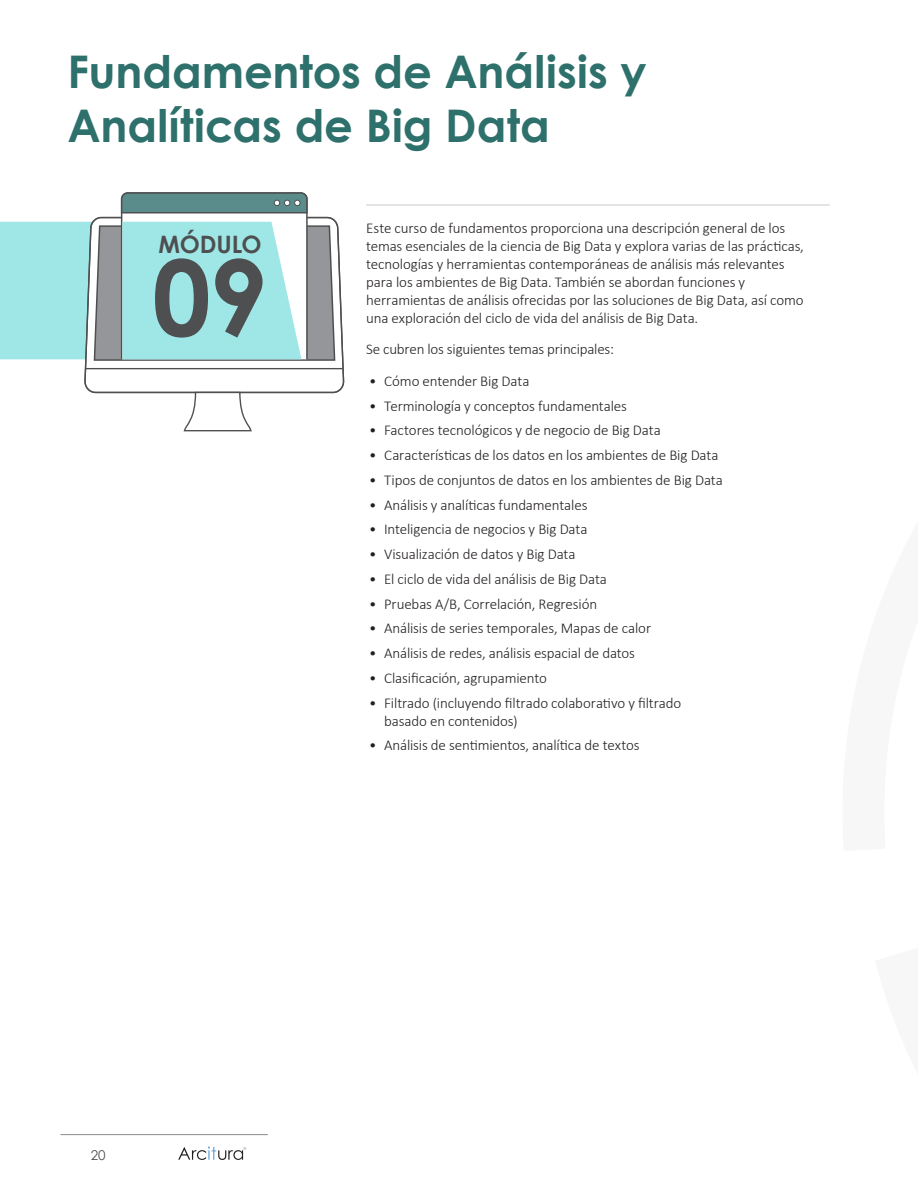
<style>
.page{position:relative;width:918px;height:1188px;background:#fff}
.page>*{position:absolute;margin:0;border:0;box-sizing:border-box;transform-origin:0 0}
.t1{font:700 105px "Century Gothic";color:#4e4f51}
.t2{font:700 45px/54px "Century Gothic";color:#2e706b}
.t3{font:700 24px "Century Gothic";letter-spacing:-.01em;color:#4e4f51}
.t4{font:300 15px/18px "Calibri";letter-spacing:-.01em;color:#231f20}
.t5{font:13.5px "Century Gothic";color:#4e4f50}
</style>
<div class="page">
<hr style="left:60px;top:1134px;width:208px;height:1px;background:#95979a">
<svg style="left:178px;top:1147px;width:68px;height:13px"></svg>
<svg style="left:84px;top:221px;width:261px;height:173px"></svg>
<hr style="left:86px;top:368px;width:257px;height:1px;background:#4e4f50">
<svg style="left:183px;top:391px;width:70px;height:41px"></svg>
<svg style="left:0;top:192px;width:336px;height:170px"></svg>
<hr style="left:366px;top:204px;width:464px;height:2px;background:#dbdbde">
<p class="t2" style="left:68px;top:42px;width:581px">Fundamentos de Análisis y<br>Analíticas de Big Data</p>
<p class="t3" style="left:159px;top:226px;width:105px">MÓDULO</p>
<p class="t1" style="left:152px;top:218px;width:117px">09</p>
<p class="t4" style="left:366px;top:218px;width:439px">Este curso de fundamentos proporciona una descripción general de los temas esenciales de la ciencia de Big Data y explora varias de las prácticas, tecnologías y herramientas contemporáneas de análisis más relevantes para los ambientes de Big Data. También se abordan funciones y herramientas de análisis ofrecidas por las soluciones de Big Data, así como una exploración del ciclo de vida del análisis de Big Data.</p>
<p class="t4" style="left:366px;top:340px;width:249px">Se cubren los siguientes temas principales:</p>
<p class="t4" style="left:369px;top:371px;width:162px">• Cómo entender Big Data</p>
<p class="t4" style="left:369px;top:396px;width:259px">• Terminología y conceptos fundamentales</p>
<p class="t4" style="left:369px;top:421px;width:293px">• Factores tecnológicos y de negocio de Big Data</p>
<p class="t4" style="left:369px;top:446px;width:351px">• Características de los datos en los ambientes de Big Data</p>
<p class="t4" style="left:369px;top:470px;width:355px">• Tipos de conjuntos de datos en los ambientes de Big Data</p>
<p class="t4" style="left:369px;top:495px;width:220px">• Análisis y analíticas fundamentales</p>
<p class="t4" style="left:369px;top:520px;width:220px">• Inteligencia de negocios y Big Data</p>
<p class="t4" style="left:369px;top:545px;width:208px">• Visualización de datos y Big Data</p>
<p class="t4" style="left:369px;top:569px;width:239px">• El ciclo de vida del análisis de Big Data</p>
<p class="t4" style="left:369px;top:594px;width:230px">• Pruebas A/B, Correlación, Regresión</p>
<p class="t4" style="left:369px;top:619px;width:284px">• Análisis de series temporales, Mapas de calor</p>
<p class="t4" style="left:369px;top:644px;width:267px">• Análisis de redes, análisis espacial de datos</p>
<p class="t4" style="left:369px;top:668px;width:179px">• Clasificación, agrupamiento</p>
<p class="t4" style="left:384px;top:693px;width:299px;text-indent:-15px">• Filtrado (incluyendo filtrado colaborativo y filtrado basado en contenidos)</p>
<p class="t4" style="left:369px;top:736px;width:272px">• Análisis de sentimientos, analítica de textos</p>
<p class="t5" style="left:91px;top:1146px;width:16px">20</p>
</div>
